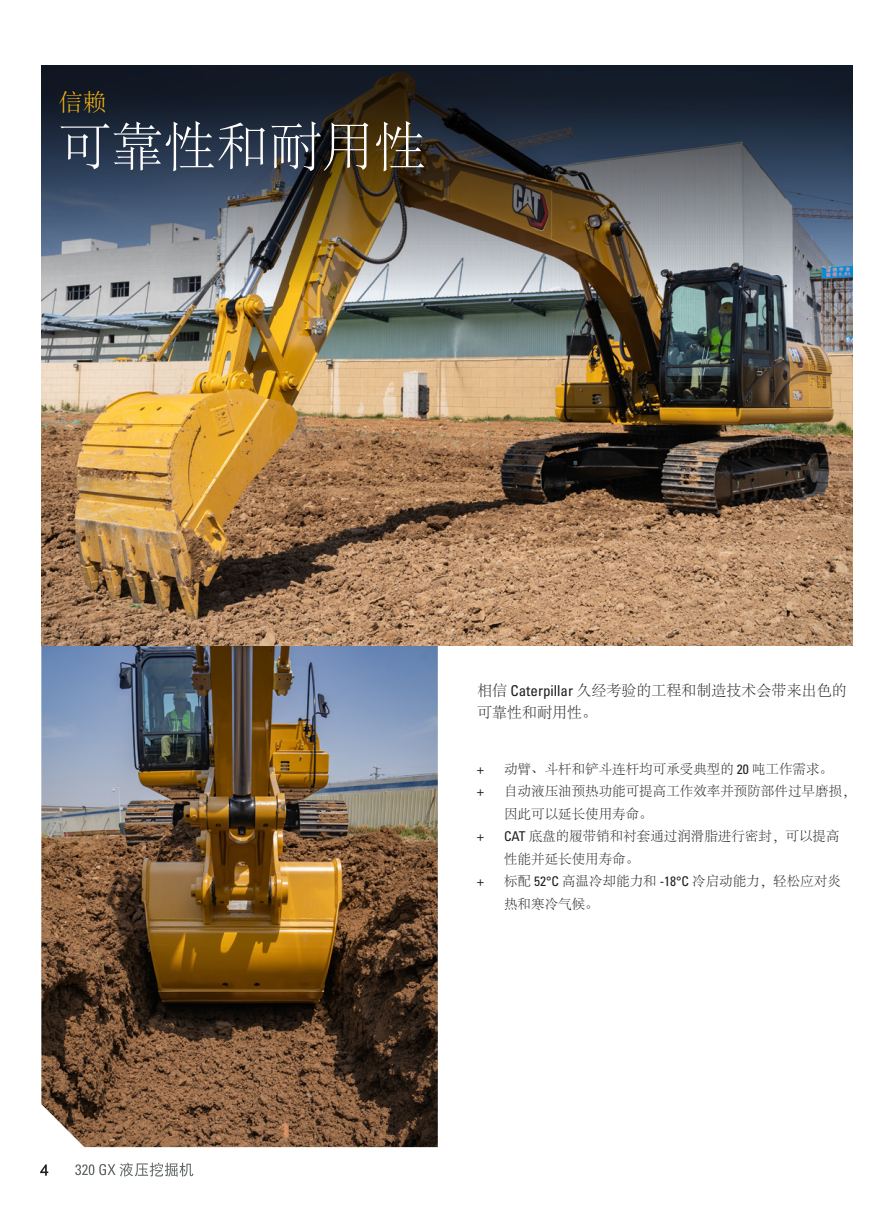
<style>
.page{position:relative;width:893px;height:1212px;background:#fff}
.page>*{position:absolute;margin:0;border:0;box-sizing:border-box;transform-origin:0 0}
.t1{font:300 52.5px "Adobe Song Std";color:#fff}
.t2{font:300 23.7px "Adobe Song Std";color:#fcba13}
.t3{font:300 15px/22.5px "Adobe Song Std";color:#231f20}
.t4{font:300 13.5px/22.5px "Adobe Song Std";color:#231f20}
.t5{font:condensed 13.5px "Univers LTCYR 57";color:#231f20}
.s1{font-family:"Univers LTCYR 57";font-weight:400;font-stretch:condensed}
</style>
<div class="page">
<img style="left:41px;top:645px;width:397px;height:502px">
<img style="left:41px;top:66px;width:811px;height:579px">
<svg style="left:40px;top:1164px;width:8px;height:12px"></svg>
<svg style="left:75px;top:1162px;width:118px;height:15px"></svg>
<h2 class="t2" style="left:59px;top:89px;width:49px">信赖</h2>
<h1 class="t1" style="left:59px;top:119px;width:369px">可靠性和耐用性</h1>
<p class="t3" style="left:477px;top:680px;width:371px">相信 <span class="s1">Caterpillar</span> 久经考验的工程和制造技术会带来出色的可靠性和耐用性。</p>
<p class="t5" style="left:477px;top:760px;width:8px">+</p>
<p class="t4" style="left:504px;top:758px;width:330px">动臂、斗杆和铲斗连杆均可承受典型的 <span class="s1">20</span> 吨工作需求。</p>
<p class="t5" style="left:477px;top:783px;width:8px">+</p>
<p class="t4" style="left:504px;top:780px;width:353px">自动液压油预热功能可提高工作效率并预防部件过早磨损，因此可以延长使用寿命。</p>
<p class="t5" style="left:477px;top:828px;width:8px">+</p>
<p class="t4" style="left:504px;top:825px;width:337px"><span class="s1">CAT</span> 底盘的履带销和衬套通过润滑脂进行密封，可以提高性能并延长使用寿命。</p>
<p class="t5" style="left:477px;top:873px;width:8px">+</p>
<p class="t4" style="left:504px;top:870px;width:338px">标配 <span class="s1">52°C</span> 高温冷却能力和 <span class="s1">-18°C</span> 冷启动能力，轻松应对炎热和寒冷气候。</p>
</div>
